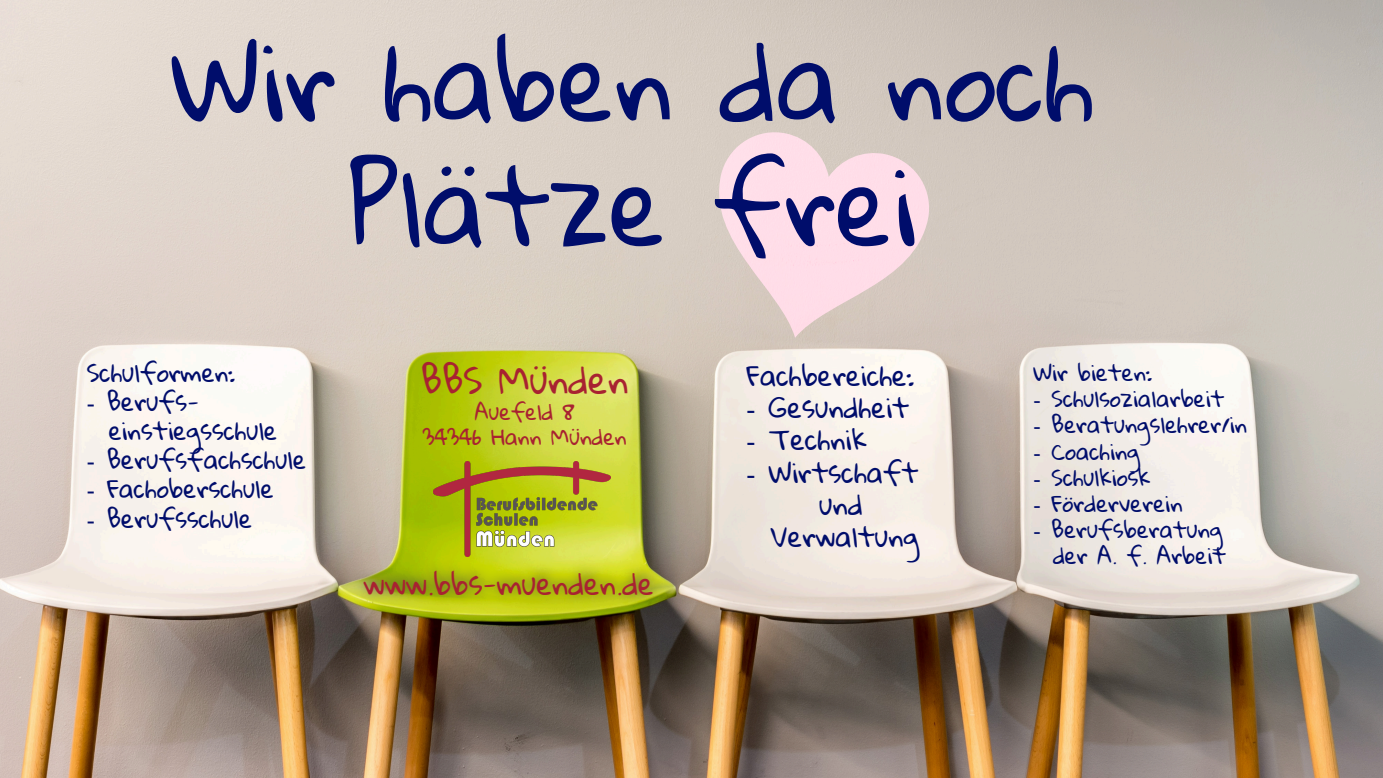
<style>
.page{position:relative;width:1383px;height:778px;background:#fff}
.page>*{position:absolute;margin:0;border:0;box-sizing:border-box;transform-origin:0 0}
.t1{font:103.8px/124.5px "Gloria Hallelujah";color:#000d6b;text-align:center}
.t2{font:36.3px "Gloria Hallelujah";color:#a82231}
.t3{font:28.8px "Gloria Hallelujah";color:#a82231}
.t4{font:27px "Gloria Hallelujah";color:#000d6b}
.t5{font:24.3px/29.1px "Gloria Hallelujah";color:#000d6b}
.t6{font:21.9px/26.1px "Gloria Hallelujah";color:#000d6b;text-align:right}
.t7{font:21px/25.2px "Gloria Hallelujah";color:#a82231;text-align:center}
.s1{font-family:"Times New Roman"}
</style>
<div class="page">
<img style="left:0;top:0;width:1382px;height:778px">
<svg style="left:707px;top:128px;width:224px;height:210px;background:#edd4d7"></svg>
<img style="left:333px;top:526px;width:373px;height:109px">
<img style="left:434px;top:461px;width:177px;height:95px">
<h1 class="t1" style="left:172px;top:23px;width:923px">Wir haben da noch<br>Plätze frei</h1>
<p class="t5" style="left:87px;top:359px;width:150px">Schulformen:</p>
<p class="t5" style="left:109px;top:388px;width:170px;text-indent:-22px"><span class="s1">-</span> Berufs&shy;einstiegsschule</p>
<p class="t5" style="left:87px;top:446px;width:221px"><span class="s1">-</span> Berufsfachschule</p>
<p class="t5" style="left:87px;top:475px;width:189px"><span class="s1">-</span> Fachoberschule</p>
<p class="t5" style="left:87px;top:504px;width:167px"><span class="s1">-</span> Berufsschule</p>
<h2 class="t2" style="left:421px;top:360px;width:209px">BBS Münden</h2>
<p class="t7" style="left:423px;top:400px;width:206px">Auefeld 8<br>34346 Hann Münden</p>
<h3 class="t3" style="left:364px;top:568px;width:291px">www.bbs-muenden.de</h3>
<p class="t4" style="left:746px;top:360px;width:169px">Fachbereiche:</p>
<p class="t4" style="left:746px;top:393px;width:164px"><span class="s1">-</span> Gesundheit</p>
<p class="t4" style="left:746px;top:425px;width:122px"><span class="s1">-</span> Technik</p>
<p class="t4" style="left:746px;top:457px;width:174px"><span class="s1">-</span> Wirtschaft</p>
<p class="t4" style="left:819px;top:490px;width:45px">und</p>
<p class="t4" style="left:770px;top:522px;width:150px">Verwaltung</p>
<p class="t6" style="left:1033px;top:360px;width:120px">Wir bieten:</p>
<p class="t6" style="left:1033px;top:386px;width:193px"><span class="s1">-</span> Schulsozialarbeit</p>
<p class="t6" style="left:1033px;top:412px;width:215px"><span class="s1">-</span> Beratungslehrer/in</p>
<p class="t6" style="left:1033px;top:439px;width:108px"><span class="s1">-</span> Coaching</p>
<p class="t6" style="left:1033px;top:465px;width:119px"><span class="s1">-</span> Schulkiosk</p>
<p class="t6" style="left:1033px;top:491px;width:151px"><span class="s1">-</span> Förderverein</p>
<p class="t6" style="left:1033px;top:517px;width:194px"><span class="s1">-</span> Berufsberatung der A. f. Arbeit</p>
</div>
